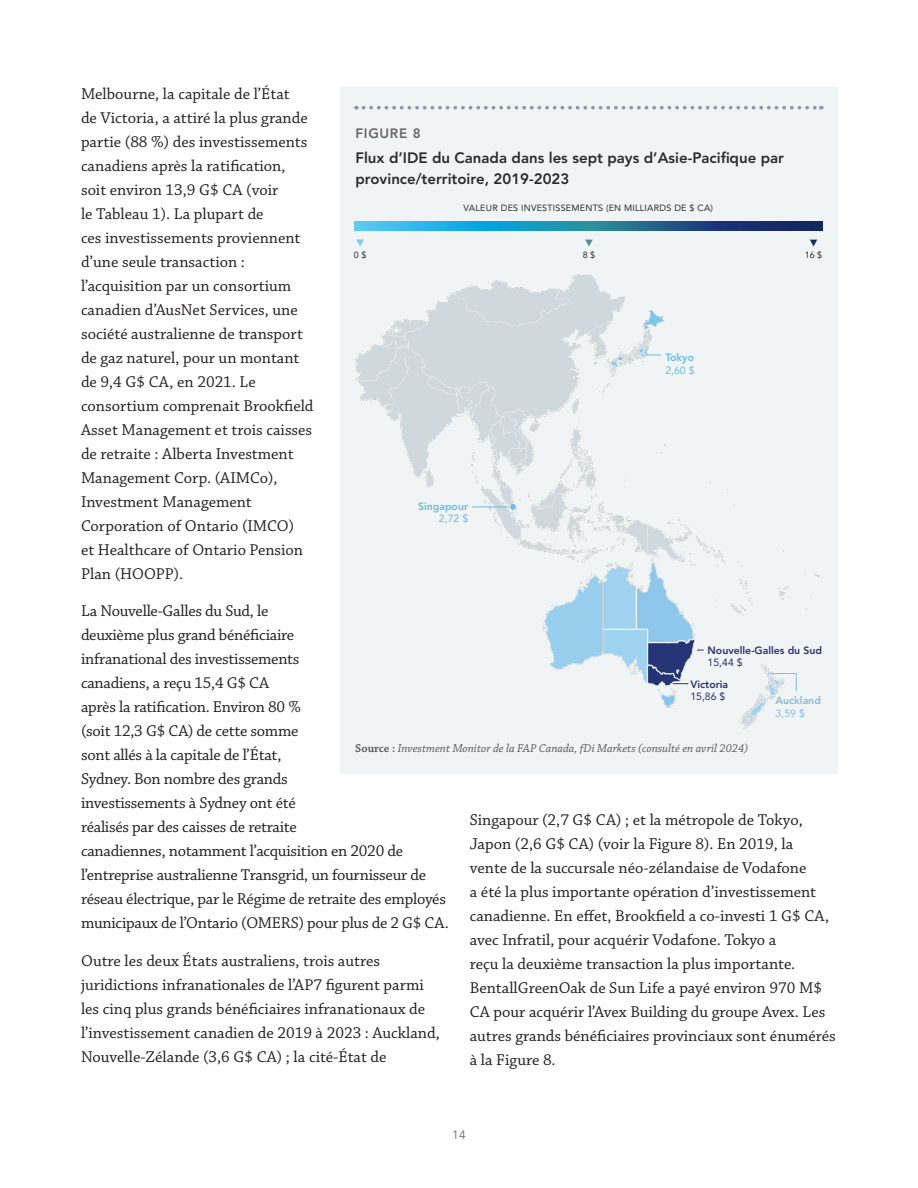
<style>
.page{position:relative;width:918px;height:1188px;background:#fff}
.page>*{position:absolute;margin:0;border:0;box-sizing:border-box;transform-origin:0 0}
.Body{font:16.5px/24px "Chaparral Pro";color:#231f20}
.Figure_Title{font:800 15px/21px "Avenir LT Std";color:#2b2c2c}
.Figure{font:800 13.5px "Avenir LT Std";letter-spacing:.05em;color:#6a6666}
.Source_caption{font:italic 12px "Chaparral Pro";color:#57585a}
.t1{font:12px "Avenir LT Std";color:#6c6d70}
.Legend_small{font:800 10.5px "Avenir LT Std";color:#273471}
.Legend_small-2{font:800 10.5px "Avenir LT Std";color:#67bbe8}
.Legend_small-3{font:10.5px "Avenir LT Std";color:#273471}
.Legend_small-4{font:10.5px "Avenir LT Std";color:#67bbe8}
.Legend_small-5{font:800 10.5px "Avenir LT Std";color:#8bb9e2}
.Legend_small-6{font:10.5px "Avenir LT Std";color:#8bb9e2}
.Value{font:9px "Avenir LT Std";letter-spacing:.025em;color:#2b2c2c}
.Figure_Numbers{font:9px "Avenir LT Std";color:#2b2c2c}
.s1{font-weight:600;font-style:normal}
</style>
<div class="page">
<div style="left:340px;top:87px;width:498px;height:687px;background:#f1f4f5"></div>
<img style="left:355px;top:275px;width:468px;height:454px">
<svg style="left:363px;top:106px;width:459px;height:4px"></svg>
<svg style="left:354px;top:222px;width:469px;height:9px;background:#217aa9"></svg>
<svg style="left:356px;top:240px;width:8px;height:6px"></svg>
<svg style="left:810px;top:240px;width:7px;height:6px"></svg>
<svg style="left:585px;top:240px;width:8px;height:6px"></svg>
<svg style="left:510px;top:504px;width:6px;height:6px"></svg>
<svg style="left:673px;top:683px;width:15px;height:1px"></svg>
<hr style="left:472px;top:507px;width:36px;height:1px;background:#67bbe8">
<svg style="left:646px;top:355px;width:15px;height:1px"></svg>
<svg style="left:769px;top:673px;width:28px;height:19px"></svg>
<p class="Body" style="left:81px;top:82px;width:234px">Melbourne, la capitale de l’État<br>de Victoria, a attiré la plus grande partie (88 %) des investissements canadiens après la ratification, soit environ 13,9 G$ CA (voir<br>le Tableau 1). La plupart de<br>ces investissements proviennent d’une seule transaction : l’acquisition par un consortium canadien d’AusNet Services, une société australienne de transport de gaz naturel, pour un montant de 9,4 G$ CA, en 2021. Le consortium comprenait Brookfield<br>Asset Management et trois caisses de retraite : Alberta Investment<br>Management Corp. (AIMCo),<br>Investment Management<br>Corporation of Ontario (IMCO)<br>et Healthcare of Ontario Pension<br>Plan (HOOPP).</p>
<p class="Body" style="left:81px;top:600px;width:369px">La Nouvelle-Galles du Sud, le<br>deuxième plus grand bénéficiaire<br>infranational des investissements<br>canadiens, a reçu 15,4 G$ CA<br>après la ratification. Environ 80 %<br>(soit 12,3 G$ CA) de cette somme<br>sont allés à la capitale de l’État,<br>Sydney. Bon nombre des grands<br>investissements à Sydney ont été<br>réalisés par des caisses de retraite<br>canadiennes, notamment l’acquisition en 2020 de l’entreprise australienne Transgrid, un fournisseur de réseau électrique, par le Régime de retraite des employés municipaux de l’Ontario (OMERS) pour plus de 2 G$ CA.</p>
<p class="Body" style="left:81px;top:949px;width:360px">Outre les deux États australiens, trois autres juridictions infranationales de l’AP7 figurent parmi les cinq plus grands bénéficiaires infranationaux de l’investissement canadien de 2019 à 2023 : Auckland, Nouvelle-Zélande (3,6 G$ CA) ; la cité-État de</p>
<p class="Figure" style="left:355px;top:126px;width:67px">FIGURE 8</p>
<p class="Figure_Title" style="left:355px;top:147px;width:430px">Flux d’IDE du Canada dans les sept pays d’Asie-Pacifique par province/territoire, 2019-2023</p>
<p class="Value" style="left:464px;top:203px;width:251px">VALEUR DES INVESTISSEMENTS (EN MILLIARDS DE $ CA)</p>
<p class="Figure_Numbers" style="left:354px;top:249px;width:14px">0 $</p>
<p class="Figure_Numbers" style="left:583px;top:249px;width:14px">8 $</p>
<p class="Figure_Numbers" style="left:805px;top:249px;width:19px">16 $</p>
<p class="Legend_small-2" style="left:665px;top:351px;width:30px">Tokyo</p>
<p class="Legend_small-4" style="left:665px;top:364px;width:31px">2,60 $</p>
<p class="Legend_small-2" style="left:418px;top:500px;width:52px">Singapour</p>
<p class="Legend_small-4" style="left:439px;top:513px;width:31px">2,72 $</p>
<p class="Legend_small" style="left:708px;top:644px;width:116px">Nouvelle-Galles du Sud</p>
<p class="Legend_small-3" style="left:708px;top:657px;width:37px">15,44 $</p>
<p class="Legend_small" style="left:690px;top:678px;width:39px">Victoria</p>
<p class="Legend_small-3" style="left:690px;top:691px;width:37px">15,86 $</p>
<p class="Legend_small-5" style="left:776px;top:694px;width:47px">Auckland</p>
<p class="Legend_small-6" style="left:776px;top:707px;width:31px">3,59 $</p>
<p class="Source_caption" style="left:355px;top:742px;width:394px"><span class="s1">Source :</span> Investment Monitor de la FAP Canada, fDi Markets (consulté en avril 2024)</p>
<p class="Body" style="left:470px;top:808px;width:368px">Singapour (2,7 G$ CA) ; et la métropole de Tokyo, Japon (2,6 G$ CA) (voir la Figure 8). En 2019, la<br>vente de la succursale néo-zélandaise de Vodafone<br>a été la plus importante opération d’investissement canadienne. En effet, Brookfield a co-investi 1 G$ CA, avec Infratil, pour acquérir Vodafone. Tokyo a<br>reçu la deuxième transaction la plus importante.<br>BentallGreenOak de Sun Life a payé environ 970 M$ CA pour acquérir l’Avex Building du groupe Avex. Les autres grands bénéficiaires provinciaux sont énumérés à la Figure 8.</p>
<p class="t1" style="left:452px;top:1127px;width:15px">14</p>
</div>
